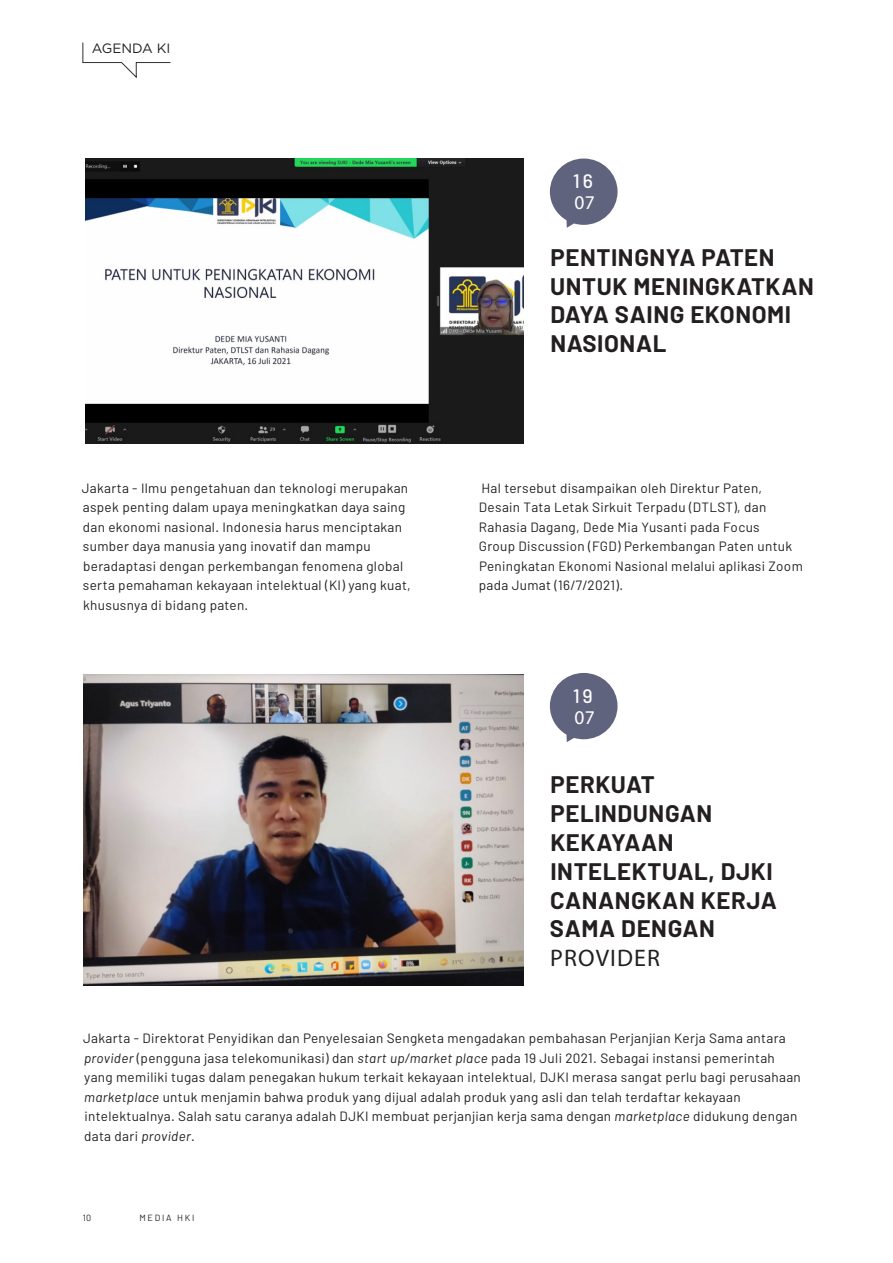
<style>
.page{position:relative;width:893px;height:1263px;background:#fff}
.page>*{position:absolute;margin:0;border:0;box-sizing:border-box;transform-origin:0 0}
.Paragraph_Style_2{font:700 24px/28.8px "Barlow";letter-spacing:.025em;color:#231f20}
.t1{font:500 19.5px "Barlow";color:#fff}
.t2{font:19.5px "Myriad Pro";color:#fff}
.Paragraph_Style_2-2{font:13.5px/19.5px "Barlow";letter-spacing:.025em;color:#231f20}
.t3{font:13.5px "Gotham";color:#231f20}
.t4{font:9px "Barlow";letter-spacing:.2em;color:#231f20}
.s1{font-family:"Myriad Pro";font-weight:400}
.s2{font-style:italic}
</style>
<div class="page">
<img style="left:86px;top:159px;width:437px;height:285px">
<img style="left:83px;top:674px;width:440px;height:311px">
<svg style="left:82px;top:42px;width:89px;height:37px"></svg>
<svg style="left:550px;top:159px;width:68px;height:69px"></svg>
<svg style="left:550px;top:673px;width:68px;height:69px"></svg>
<p class="t3" style="left:92px;top:40px;width:80px">AGENDA KI</p>
<p class="t1" style="left:573px;top:169px;width:21px">16</p>
<p class="t2" style="left:574px;top:191px;width:22px">07</p>
<p class="Paragraph_Style_2" style="left:550px;top:243px;width:265px">PENTINGNYA PATEN<br>UNTUK MENINGKATKAN<br>DAYA SAING EKONOMI<br>NASIONAL</p>
<p class="Paragraph_Style_2-2" style="left:82px;top:478px;width:331px">Jakarta - Ilmu pengetahuan dan teknologi merupakan aspek penting dalam upaya meningkatkan daya saing dan ekonomi nasional. Indonesia harus menciptakan sumber daya manusia yang inovatif dan mampu beradaptasi dengan perkembangan fenomena global serta pemahaman kekayaan intelektual (KI) yang kuat, khususnya di bidang paten.</p>
<p class="Paragraph_Style_2-2" style="left:479px;top:478px;width:325px">Hal tersebut disampaikan oleh Direktur Paten, Desain Tata Letak Sirkuit Terpadu (DTLST), dan Rahasia Dagang, Dede Mia Yusanti pada Focus<br>Group Discussion (FGD) Perkembangan Paten untuk Peningkatan Ekonomi Nasional melalui aplikasi Zoom pada Jumat (16/7/2021).</p>
<p class="t1" style="left:573px;top:684px;width:21px">19</p>
<p class="t2" style="left:574px;top:705px;width:22px">07</p>
<p class="Paragraph_Style_2" style="left:550px;top:770px;width:228px">PERKUAT<br>PELINDUNGAN<br>KEKAYAAN<br>INTELEKTUAL, DJKI<br>CANANGKAN KERJA<br>SAMA DENGAN<br><span class="s1">PROVIDER</span></p>
<p class="Paragraph_Style_2-2" style="left:83px;top:1028px;width:719px">Jakarta - Direktorat Penyidikan dan Penyelesaian Sengketa mengadakan pembahasan Perjanjian Kerja Sama antara <span class="s2">provider</span> (pengguna jasa telekomunikasi) dan <span class="s2">start up/market place</span> pada 19 Juli 2021. Sebagai instansi pemerintah yang memiliki tugas dalam penegakan hukum terkait kekayaan intelektual, DJKI merasa sangat perlu bagi perusahaan <span class="s2">marketplace</span> untuk menjamin bahwa produk yang dijual adalah produk yang asli dan telah terdaftar kekayaan intelektualnya. Salah satu caranya adalah DJKI membuat perjanjian kerja sama dengan <span class="s2">marketplace</span> didukung dengan data dari <span class="s2">provider</span>.</p>
<p class="t4" style="left:83px;top:1212px;width:10px">10</p>
<p class="t4" style="left:139px;top:1212px;width:56px">MEDIA HKI</p>
</div>
